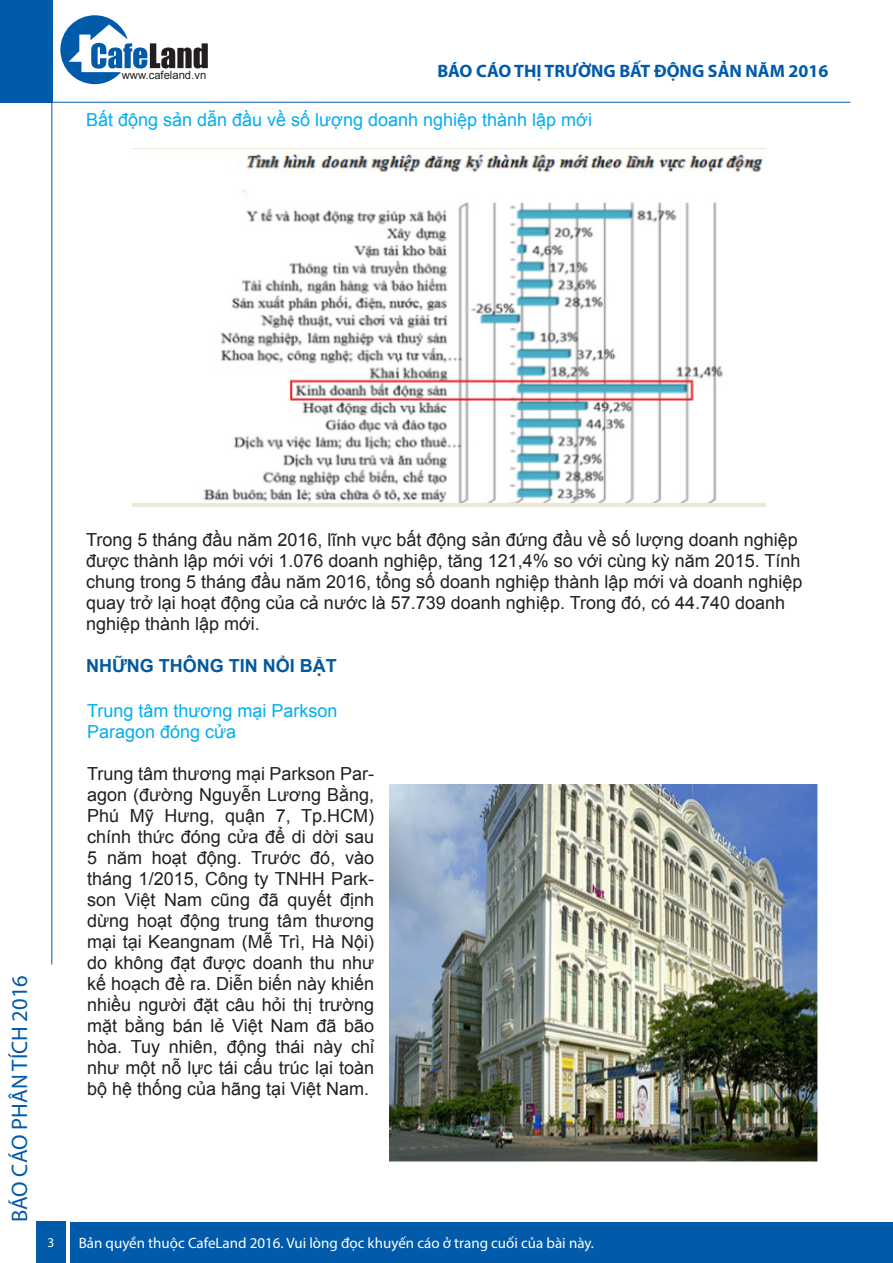
<style>
.page{position:relative;width:893px;height:1263px;background:#fff}
.page>*{position:absolute;margin:0;border:0;box-sizing:border-box;transform-origin:0 0}
.t1{font:22.5px "Myriad Pro";color:#015aaa}
.t2{font:18px/21px "Arial";color:#231f20}
.t3{font:18px/21px "Arial";color:#00aeef}
.t4{font:700 18px "Myriad Pro";color:#015aaa}
.t5{font:700 18px "Arial";color:#015aa0}
.t6{font:15px "Myriad Pro";color:#fff}
.t7{font:13.5px "Myriad Pro";color:#fff}
.t8{font:11.25px "Arial";color:#231f20}
</style>
<div class="page">
<div style="left:70px;top:1222px;width:823px;height:41px;background:#015aaa"></div>
<div style="left:36px;top:1222px;width:30px;height:41px;background:#015aaa"></div>
<hr style="left:52px;top:0;width:1px;height:964px;background:#015aaa">
<hr style="left:0;top:102px;width:850px;height:1px;background:#015aaa">
<div style="left:0;top:0;width:52px;height:102px;background:#015aaa"></div>
<svg style="left:60px;top:15px;width:148px;height:69px"></svg>
<img style="left:132px;top:148px;width:633px;height:358px">
<img style="left:390px;top:784px;width:428px;height:378px">
<p class="t4" style="left:437px;top:59px;width:393px">BÁO CÁO THỊ TRƯỜNG BẤT ĐỘNG SẢN NĂM 2016</p>
<p class="t8" style="left:122px;top:67px;width:86px">www.cafeland.vn</p>
<p class="t3" style="left:86px;top:109px;width:507px">Bất động sản dẫn đầu về số lượng doanh nghiệp thành lập mới</p>
<p class="t1" style="left:6px;top:1222px;width:249px;rotate:-90deg">BÁO CÁO PHÂN TÍCH 2016</p>
<p class="t7" style="left:47px;top:1234px;width:8px">3</p>
<p class="t2" style="left:86px;top:529px;width:718px">Trong 5 tháng đầu năm 2016, lĩnh vực bất động sản đứng đầu về số lượng doanh nghiệp được thành lập mới với 1.076 doanh nghiệp, tăng 121,4% so với cùng kỳ năm 2015. Tính chung trong 5 tháng đầu năm 2016, tổng số doanh nghiệp thành lập mới và doanh nghiệp quay trở lại hoạt động của cả nước là 57.739 doanh nghiệp. Trong đó, có 44.740 doanh nghiệp thành lập mới.</p>
<p class="t5" style="left:86px;top:654px;width:252px">NHỮNG THÔNG TIN NỔI BẬT</p>
<p class="t3" style="left:87px;top:700px;width:252px">Trung tâm thương mại Parkson<br>Paragon đóng cửa</p>
<p class="t2" style="left:87px;top:763px;width:289px;text-align:justify">Trung tâm thương mại Parkson Par&shy;agon (đường Nguyễn Lương Bằng, Phú Mỹ Hưng, quận 7, Tp.HCM) chính thức đóng cửa để di dời sau 5 năm hoạt động. Trước đó, vào tháng 1/2015, Công ty TNHH Park&shy;son Việt Nam cũng đã quyết định dừng hoạt động trung tâm thương mại tại Keangnam (Mễ Trì, Hà Nội) do không đạt được doanh thu như kế hoạch đề ra. Diễn biến này khiến nhiều người đặt câu hỏi thị trường mặt bằng bán lẻ Việt Nam đã bão hòa. Tuy nhiên, động thái này chỉ như một nỗ lực tái cấu trúc lại toàn bộ hệ thống của hãng tại Việt Nam.</p>
<p class="t6" style="left:79px;top:1234px;width:517px">Bản quyền thuộc CafeLand 2016. Vui lòng đọc khuyến cáo ở trang cuối của bài này.</p>
</div>
